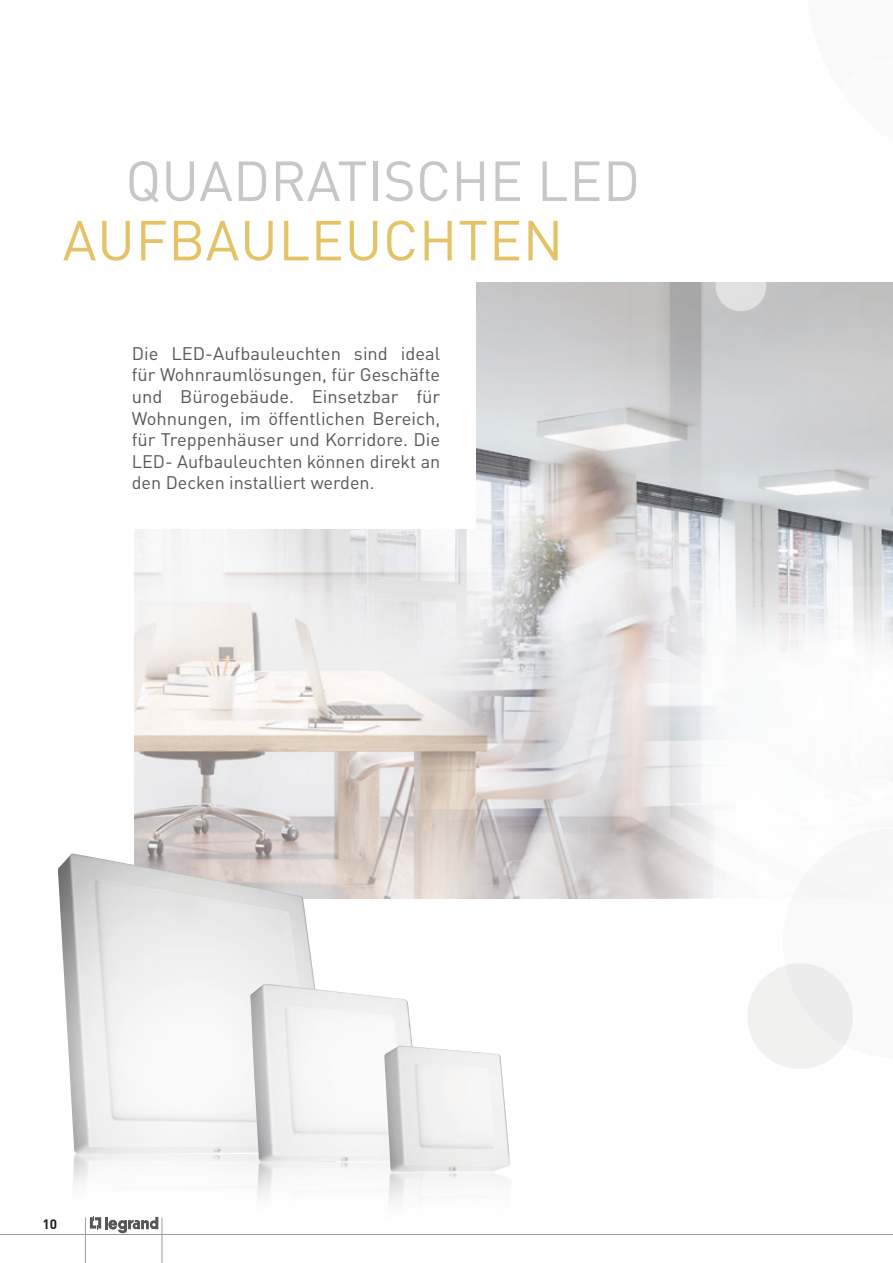
<style>
.page{position:relative;width:893px;height:1263px;background:#fff}
.page>*{position:absolute;margin:0;border:0;box-sizing:border-box;transform-origin:0 0}
.t1{font:55.5px "DIN Pro";color:#c7c7c6}
.t2{font:55.5px "DIN Pro";letter-spacing:.01em;color:#e4c366}
.t3{font:18px/21.6px "DIN Pro";color:#575756;text-align:justify}
.t4{font:700 13.5px "DIN Pro";color:#1d1d1b}
</style>
<div class="page">
<img style="left:134px;top:282px;width:759px;height:617px">
<div style="left:91px;top:202px;width:385px;height:327px;background:#fff"></div>
<svg style="left:742px;top:817px;width:151px;height:252px"></svg>
<svg style="left:716px;top:260px;width:50px;height:51px;fill:#e1e1e1"></svg>
<svg style="left:73px;top:1154px;width:437px;height:109px"></svg>
<img style="left:58px;top:853px;width:279px;height:301px">
<img style="left:250px;top:984px;width:163px;height:178px">
<img style="left:384px;top:1046px;width:126px;height:126px">
<hr style="left:0;top:1234px;width:893px;height:1px;background:#9d9d9d">
<hr style="left:162px;top:1217px;width:1px;height:46px;background:#9d9d9d">
<hr style="left:85px;top:1217px;width:1px;height:46px;background:#9d9d9d">
<svg style="left:90px;top:1216px;width:68px;height:17px"></svg>
<h1 class="t1" style="left:125px;top:137px;width:516px">QUADRATISCHE LED</h1>
<h1 class="t2" style="left:63px;top:197px;width:502px">AUFBAULEUCHTEN</h1>
<p class="t3" style="left:132px;top:341px;width:310px">Die LED-Aufbauleuchten sind ideal für Wohnraumlösungen, für Geschäfte und Bürogebäude. Einsetzbar für Wohnungen, im öffentlichen Bereich, für Treppenhäuser und Korridore. Die LED- Aufbauleuchten können direkt an den Decken installiert werden.</p>
<p class="t4" style="left:43px;top:1214px;width:16px">10</p>
</div>
